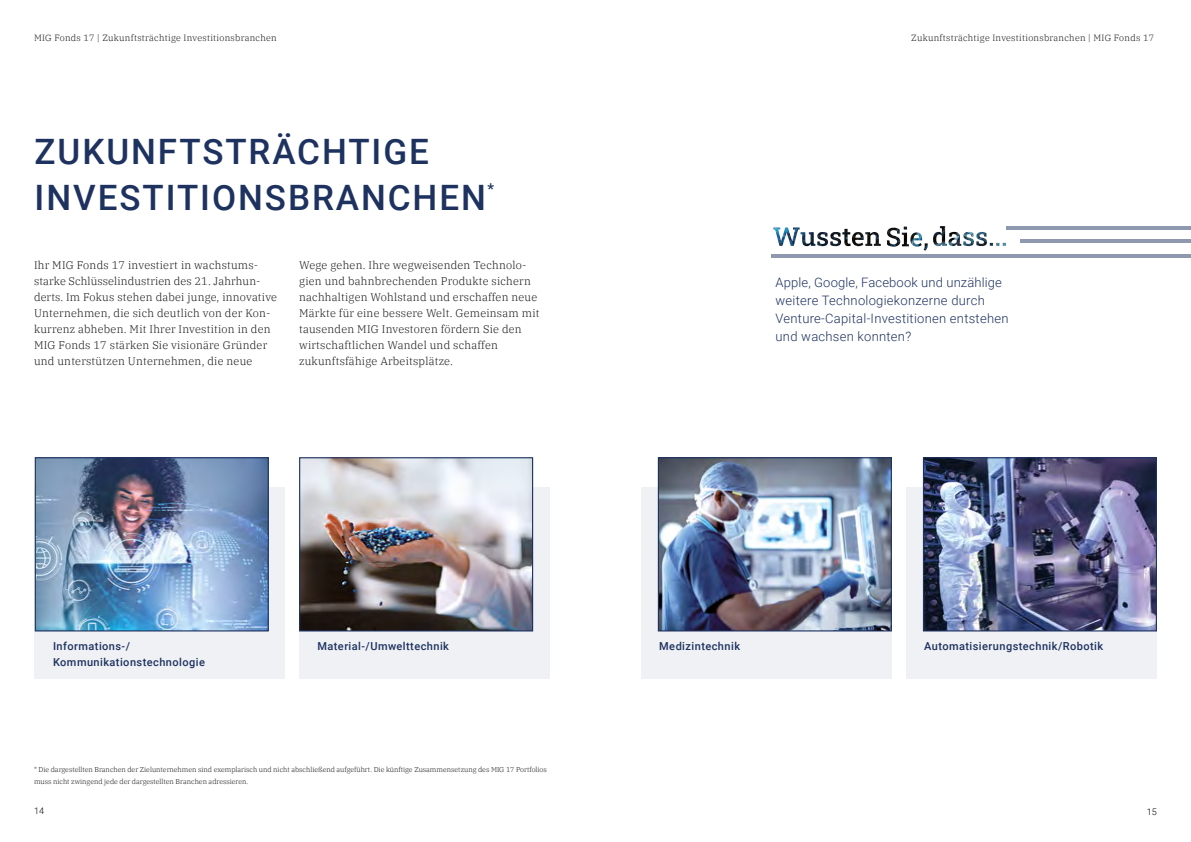
<style>
.page{position:relative;width:1191px;height:842px;background:#fff}
.page>*{position:absolute;margin:0;border:0;box-sizing:border-box;transform-origin:0 0}
.t1{font:500 35px/45px "Roboto";letter-spacing:.055em;color:#1e3260}
.t2{font:500 15px "Roboto";color:#1e3260}
.t3{font:300 13px/18px "Roboto";letter-spacing:.02em;color:#1e3260}
.t4{font:300 11px/16px "IBM Plex Serif";letter-spacing:.02em;color:#131313}
.t5{font:500 11px/16px "Roboto";letter-spacing:.04em;color:#1e3260}
.t6{font:300 9px "IBM Plex Serif";letter-spacing:.03em;color:#131313}
.t7{font:300 9px "Roboto";color:#000}
.t8{font:300 7px/12px "IBM Plex Serif";color:#131313}
</style>
<div class="page">
<div style="left:641px;top:487px;width:250px;height:191px;background:#eff1f4"></div>
<img style="left:660px;top:459px;width:230px;height:170px">
<div style="left:658px;top:457px;width:234px;height:174px;border:1px solid #1e3260"></div>
<svg style="left:923px;top:231px;width:83px;height:20px"></svg>
<img style="left:773px;top:226px;width:188px;height:21px">
<hr style="left:771px;top:254px;width:420px;height:3px;background:#1e3260">
<div style="left:906px;top:487px;width:250px;height:191px;background:#eff1f4"></div>
<img style="left:925px;top:459px;width:230px;height:170px">
<div style="left:923px;top:457px;width:234px;height:174px;border:1px solid #1e3260"></div>
<hr style="left:1020px;top:240px;width:171px;height:3px;background:#1e3260">
<hr style="left:1006px;top:226px;width:185px;height:3px;background:#1e3260">
<div style="left:35px;top:487px;width:250px;height:191px;background:#eff1f4"></div>
<div style="left:299px;top:487px;width:250px;height:191px;background:#eff1f4"></div>
<img style="left:37px;top:459px;width:230px;height:170px">
<div style="left:35px;top:457px;width:234px;height:174px;border:1px solid #1e3260"></div>
<img style="left:301px;top:459px;width:230px;height:170px">
<div style="left:299px;top:457px;width:234px;height:174px;border:1px solid #1e3260"></div>
<p class="t6" style="left:34px;top:31px;width:244px">MIG Fonds 17 | Zukunftsträchtige Investitionsbranchen</p>
<p class="t6" style="left:911px;top:31px;width:244px">Zukunftsträchtige Investitionsbranchen | MIG Fonds 17</p>
<h1 class="t1" style="left:35px;top:128px;width:453px">ZUKUNFTSTRÄCHTIGE<br>INVESTITIONSBRANCHEN</h1>
<h2 class="t2" style="left:487px;top:179px;width:8px">*</h2>
<p class="t4" style="left:34px;top:256px;width:245px">Ihr MIG Fonds 17 investiert in wachstums&shy;starke Schlüsselindustrien des 21. Jahrhun&shy;derts. Im Fokus stehen dabei junge, innovative Unternehmen, die sich deutlich von der Kon&shy;kurrenz abheben. Mit Ihrer Investition in den MIG Fonds 17 stärken Sie visionäre Gründer und unterstützen Unternehmen, die neue</p>
<p class="t4" style="left:299px;top:256px;width:242px">Wege gehen. Ihre wegweisenden Technolo&shy;gien und bahnbrechenden Produkte sichern nachhaltigen Wohlstand und erschaffen neue Märkte für eine bessere Welt. Gemeinsam mit tausenden MIG Investoren fördern Sie den wirtschaftlichen Wandel und schaffen zukunftsfähige Arbeitsplätze.</p>
<p class="t5" style="left:53px;top:637px;width:153px">Informations-/<br>Kommunikationstechnologie</p>
<p class="t5" style="left:317px;top:637px;width:133px">Material-/Umwelttechnik</p>
<p class="t8" style="left:34px;top:763px;width:514px">* Die dargestellten Branchen der Zielunternehmen sind exemplarisch und nicht abschließend aufgeführt. Die künftige Zusammensetzung des MIG 17 Portfolios muss nicht zwingend jede der dargestellten Branchen adressieren.</p>
<p class="t3" style="left:775px;top:273px;width:234px">Apple, Google, Facebook und unzählige weitere Technologiekonzerne durch Venture-Capital-Investitionen entstehen und wachsen konnten?</p>
<p class="t5" style="left:659px;top:637px;width:82px">Medizintechnik</p>
<p class="t5" style="left:924px;top:637px;width:180px">Automatisierungstechnik/Robotik</p>
<p class="t7" style="left:34px;top:805px;width:11px">14</p>
<p class="t7" style="left:1147px;top:806px;width:11px">15</p>
</div>
